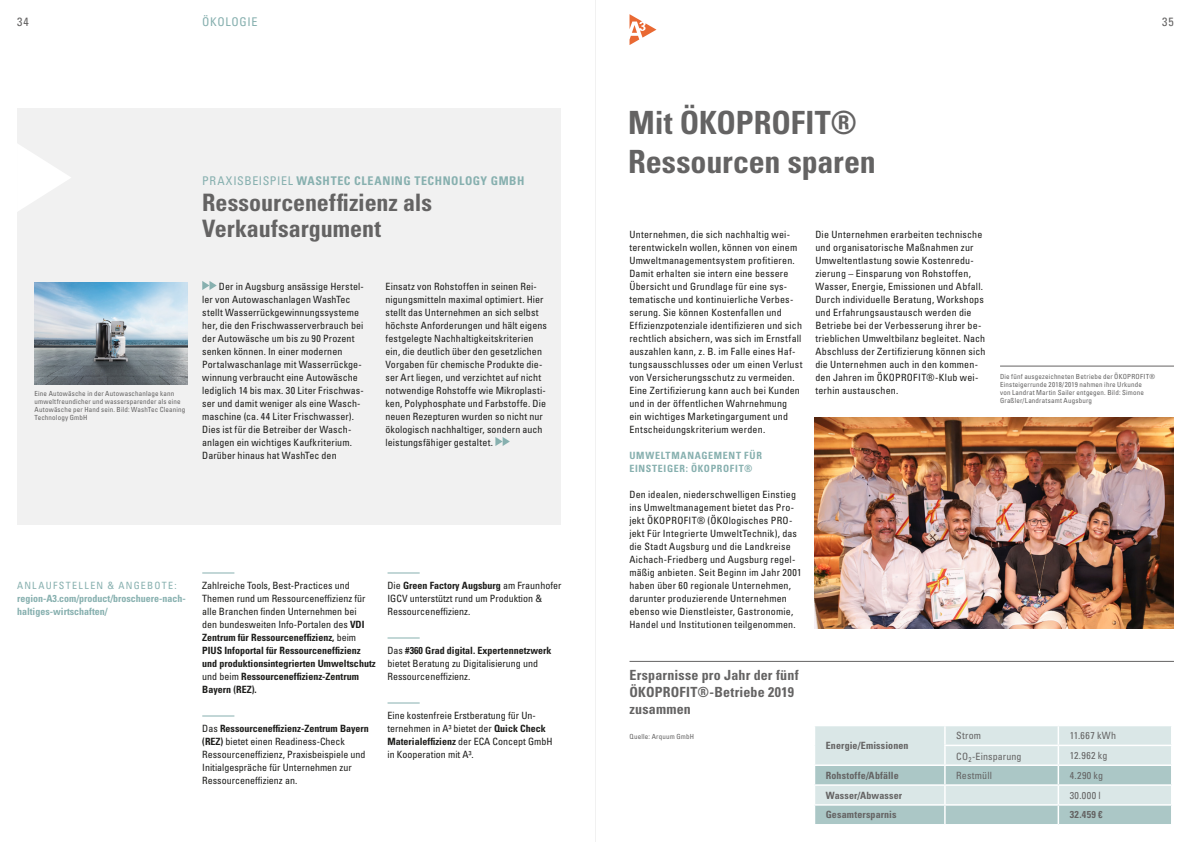
<style>
.page{position:relative;width:1191px;height:842px;background:#fff}
.page>*{position:absolute;margin:0;border:0;box-sizing:border-box;transform-origin:0 0}
.t1{font:700 condensed 32px/39px "Univers LT Std";letter-spacing:-.005em;color:#646363}
.Absatzformat_3{font:700 condensed 24px "Univers LT Std";color:#646363}
.t2{font:700 condensed 14px/17px "Univers LT Std";letter-spacing:.015em;color:#646363}
.t3{font:700 condensed 12px "Univers LT Std";letter-spacing:.045em;color:#87b0af}
.t4{font:condensed 12px "Univers LT Std";letter-spacing:.055em;color:#87b0af}
.t5{font:condensed 12px "Univers LT Std";color:#646363}
.Seite_Fliesstext{font:condensed 10px/13px "Univers LT Std";letter-spacing:.02em;color:#1d1d1b}
.Seite_Fliesstext_Unt{font:condensed 10px/13px "Univers LT Std";letter-spacing:.005em;color:#1d1d1b}
.Seite_Text_Angebote{font:condensed 10px/13px "Univers LT Std";color:#1d1d1b}
.Seite_Text_Angebote-2{font:700 condensed 10px/13px "Univers LT Std";color:#1d1d1b}
.Intro{font:700 condensed 10px "Univers LT Std";letter-spacing:.01em;color:#646363}
.Fließtext_Überschrif{font:700 condensed 10px/13px "Univers LT Std";color:#87b0af}
.Intro-2{font:condensed 10px "Univers LT Std";letter-spacing:.02em;color:#646363}
.Fließtext_Überschrif-2{font:700 condensed 10px/13px "Univers LT Std";letter-spacing:.065em;color:#87b0af}
.t6{font:condensed 10px "Univers LT Std";letter-spacing:.13em;color:#87b0af}
.t7{font:condensed 7px/8px "Univers LT Std";letter-spacing:.025em;color:#646363}
.s1{font-weight:400}
.s2{font-weight:700}
</style>
<div class="page">
<svg style="left:629px;top:14px;width:27px;height:31px"></svg>
<img style="left:814px;top:418px;width:360px;height:210px">
<div style="left:17px;top:108px;width:544px;height:417px;background:#f1f1f1"></div>
<svg style="left:17px;top:144px;width:54px;height:67px"></svg>
<svg style="left:202px;top:281px;width:15px;height:9px"></svg>
<svg style="left:495px;top:437px;width:15px;height:9px"></svg>
<img style="left:34px;top:282px;width:153px;height:103px">
<svg style="left:814px;top:726px;width:358px;height:98px;background:#cbdcdc"></svg>
<hr style="left:629px;top:661px;width:545px;height:1px;background:#646363">
<hr style="left:202px;top:572px;width:32px;height:1px;background:#87b0af">
<hr style="left:202px;top:715px;width:32px;height:1px;background:#87b0af">
<hr style="left:387px;top:572px;width:33px;height:1px;background:#87b0af">
<hr style="left:387px;top:637px;width:33px;height:1px;background:#87b0af">
<hr style="left:387px;top:702px;width:33px;height:1px;background:#87b0af">
<hr style="left:1000px;top:366px;width:174px;height:1px;background:#646363">
<hr style="left:595px;top:0;width:1px;height:842px;background:#f1f1f1">
<p class="t4" style="left:202px;top:14px;width:57px">ÖKOLOGIE</p>
<p class="t5" style="left:17px;top:14px;width:13px">34</p>
<p class="t5" style="left:1162px;top:14px;width:13px">35</p>
<p class="t7" style="left:34px;top:389px;width:152px">Eine Autowäsche in der Autowaschanlage kann umweltfreundicher und wassersparender als eine Autowäsche per Hand sein. Bild: WashTec Cleaning Technology GmbH</p>
<p class="t3" style="left:202px;top:174px;width:324px"><span class="s1">PRAXISBEISPIEL</span> WASHTEC CLEANING TECHNOLOGY GMBH</p>
<p class="Absatzformat_3" style="left:202px;top:188px;width:231px">Ressourceneffizienz als</p>
<p class="Absatzformat_3" style="left:202px;top:214px;width:180px">Verkaufsargument</p>
<p class="Seite_Fliesstext_Unt" style="left:202px;top:280px;width:163px;text-indent:17px">Der in Augsburg ansässige Herstel&shy;ler von Autowaschanlagen WashTec stellt Wasserrückgewinnungssysteme her, die den Frischwasserverbrauch bei der Autowäsche um bis zu 90 Prozent senken können. In einer modernen Portalwaschanlage mit Wasserrückge&shy;winnung verbraucht eine Autowäsche lediglich 14 bis max. 30 Liter Frischwas&shy;ser und damit weniger als eine Wasch&shy;maschine (ca. 44 Liter Frischwasser).<br>Dies ist für die Betreiber der Wasch&shy;anlagen ein wichtiges Kaufkriterium.<br>Darüber hinaus hat WashTec den</p>
<p class="Seite_Fliesstext_Unt" style="left:385px;top:280px;width:163px">Einsatz von Rohstoffen in seinen Rei&shy;nigungsmitteln maximal optimiert. Hier stellt das Unternehmen an sich selbst höchste Anforderungen und hält eigens festgelegte Nachhaltigkeitskriterien ein, die deutlich über den gesetzlichen Vorgaben für chemische Produkte die&shy;ser Art liegen, und verzichtet auf nicht notwendige Rohstoffe wie Mikroplasti&shy;ken, Polyphosphate und Farbstoffe. Die neuen Rezepturen wurden so nicht nur ökologisch nachhaltiger, sondern auch leistungsfähiger gestaltet.</p>
<p class="t6" style="left:17px;top:579px;width:161px">ANLAUFSTELLEN &amp; ANGEBOTE:</p>
<p class="Fließtext_Überschrif" style="left:17px;top:592px;width:170px">region-A3.com/product/broschuere-nach&shy;haltiges-wirtschaften/</p>
<p class="Seite_Text_Angebote-2" style="left:202px;top:579px;width:175px"><span class="s1">Zahlreiche Tools, Best-Practices und Themen rund um Ressourceneffizienz für alle Branchen finden Unternehmen bei<br>den bundesweiten Info-Portalen des</span> VDI Zentrum für Ressourceneffizienz, <span class="s1">beim </span>PIUS Infoportal für Ressourceneffizienz und produktionsintegrierten Umweltschutz <span class="s1">und beim</span> Ressourceneffizienz-Zentrum Bayern (REZ).</p>
<p class="Seite_Text_Angebote" style="left:202px;top:722px;width:168px">Das <span class="s2">Ressourceneffizienz-Zentrum Bayern (REZ)</span> bietet einen Readiness-Check Ressourceneffizienz, Praxisbeispiele und Initialgespräche für Unternehmen zur Ressourceneffizienz an.</p>
<p class="Seite_Text_Angebote" style="left:387px;top:579px;width:175px">Die <span class="s2">Green Factory Augsburg</span> am Fraunhofer<br>IGCV unterstützt rund um Produktion &amp;<br>Ressourceneffizienz.</p>
<p class="Seite_Text_Angebote" style="left:387px;top:644px;width:165px">Das <span class="s2">#360 Grad digital. Expertennetzwerk </span>bietet Beratung zu Digitalisierung und<br>Ressourceneffizienz.</p>
<p class="Seite_Text_Angebote" style="left:387px;top:709px;width:166px">Eine kostenfreie Erstberatung für Un&shy;ternehmen in A³ bietet der <span class="s2">Quick Check Materialeffizienz</span> der ECA Concept GmbH in Kooperation mit A³.</p>
<p class="t1" style="left:628px;top:103px;width:249px">Mit ÖKOPROFIT®<br>Ressourcen sparen</p>
<p class="Seite_Fliesstext" style="left:629px;top:228px;width:175px">Unternehmen, die sich nachhaltig wei&shy;terentwickeln wollen, können von einem Umweltmanagementsystem profitieren.<br>Damit erhalten sie intern eine bessere Übersicht und Grundlage für eine sys&shy;tematische und kontinuierliche Verbes&shy;serung. Sie können Kostenfallen und Effizienzpotenziale identifizieren und sich rechtlich absichern, was sich im Ernstfall auszahlen kann, z. B. im Falle eines Haf&shy;tungsausschlusses oder um einen Verlust von Versicherungsschutz zu vermeiden.<br>Eine Zertifizierung kann auch bei Kunden und in der öffentlichen Wahrnehmung<br>ein wichtiges Marketingargument und Entscheidungskriterium werden.</p>
<p class="Fließtext_Überschrif-2" style="left:629px;top:449px;width:134px">UMWELTMANAGEMENT FÜR<br>EINSTEIGER: ÖKOPROFIT®</p>
<p class="Seite_Fliesstext" style="left:629px;top:488px;width:174px">Den idealen, niederschwelligen Einstieg ins Umweltmanagement bietet das Pro&shy;jekt ÖKOPROFIT® (ÖKOlogisches PRO&shy;jekt Für Integrierte UmweltTechnik), das die Stadt Augsburg und die Landkreise Aichach-Friedberg und Augsburg regel&shy;mäßig anbieten. Seit Beginn im Jahr 2001 haben über 60 regionale Unternehmen, darunter produzierende Unternehmen ebenso wie Dienstleister, Gastronomie, Handel und Institutionen teilgenommen.</p>
<p class="Seite_Fliesstext" style="left:815px;top:228px;width:172px">Die Unternehmen erarbeiten technische und organisatorische Maßnahmen zur Umweltentlastung sowie Kostenredu&shy;zierung – Einsparung von Rohstoffen, Wasser, Energie, Emissionen und Abfall.<br>Durch individuelle Beratung, Workshops und Erfahrungsaustausch werden die Betriebe bei der Verbesserung ihrer be&shy;trieblichen Umweltbilanz begleitet. Nach Abschluss der Zertifizierung können sich die Unternehmen auch in den kommen&shy;den Jahren im ÖKOPROFIT®-Klub wei&shy;terhin austauschen.</p>
<p class="t7" style="left:1000px;top:373px;width:157px">Die fünf ausgezeichneten Betriebe der ÖKOPROFIT® Einsteigerrunde 2018/2019 nahmen ihre Urkunde<br>von Landrat Martin Sailer entgegen. Bild: Simone Graßler/Landratsamt Augsburg</p>
<p class="t2" style="left:629px;top:667px;width:171px">Ersparnisse pro Jahr der fünf<br>ÖKOPROFIT®-Betriebe 2019 zusammen</p>
<p class="t7" style="left:629px;top:733px;width:66px">Quelle: Arquum GmbH</p>
<p class="Intro" style="left:826px;top:739px;width:84px">Energie/Emissionen</p>
<p class="Intro-2" style="left:956px;top:729px;width:26px">Strom</p>
<p class="Intro-2" style="left:1069px;top:729px;width:48px">11.667 kWh</p>
<p class="Intro-2" style="left:956px;top:750px;width:67px">CO<sub>2</sub>-Einsparung</p>
<p class="Intro-2" style="left:1069px;top:749px;width:39px">12.962 kg</p>
<p class="Intro" style="left:826px;top:769px;width:74px">Rohstoffe/Abfälle</p>
<p class="Intro-2" style="left:956px;top:769px;width:37px">Restmüll</p>
<p class="Intro-2" style="left:1069px;top:769px;width:35px">4.290 kg</p>
<p class="Intro" style="left:826px;top:789px;width:78px">Wasser/Abwasser</p>
<p class="Intro-2" style="left:1069px;top:789px;width:33px">30.000 l</p>
<p class="Intro" style="left:826px;top:809px;width:72px">Gesamtersparnis</p>
<p class="Intro" style="left:1069px;top:809px;width:35px">32.459 €</p>
</div>
